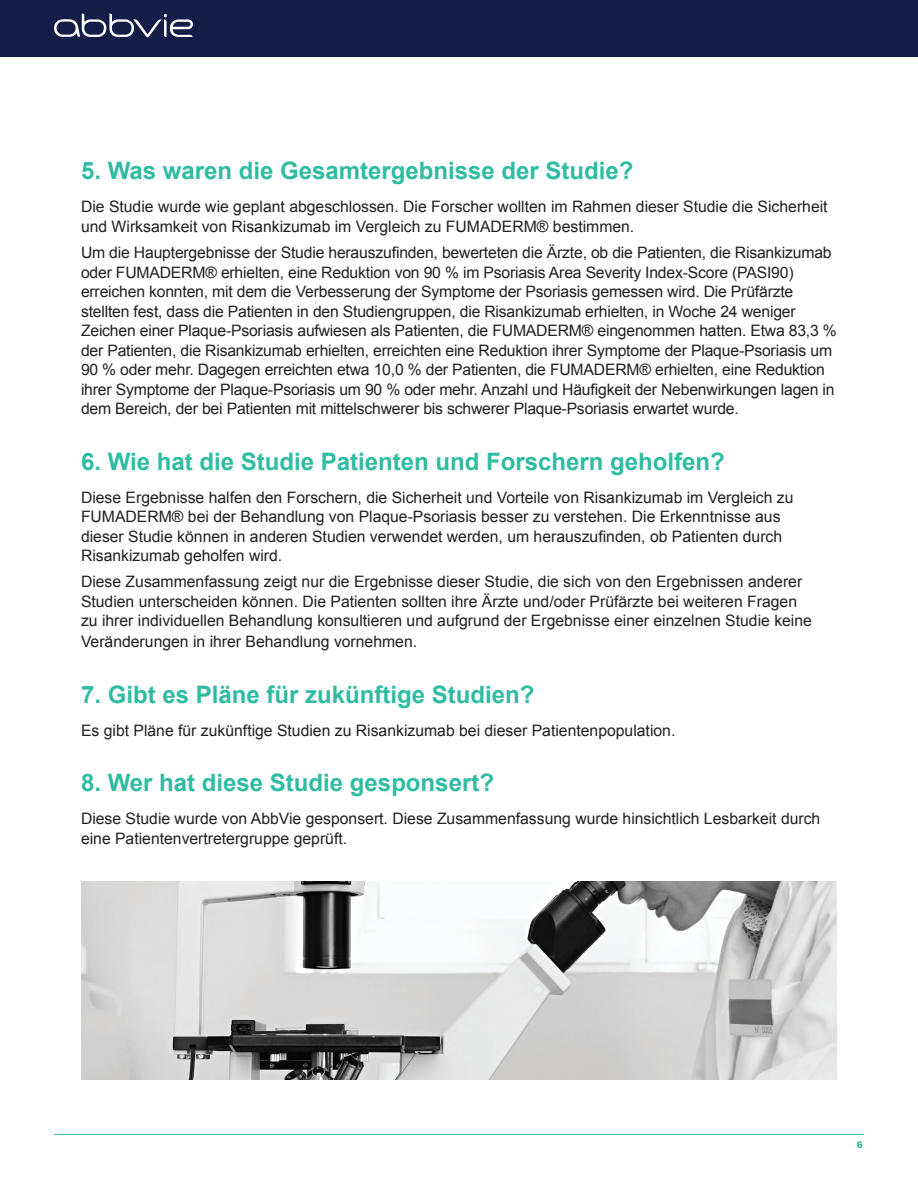
<style>
.page{position:relative;width:918px;height:1188px;background:#fff}
.page>*{position:absolute;margin:0;border:0;box-sizing:border-box;transform-origin:0 0}
.t1{font:700 24px "Arial";color:#2ebca2}
.t2{font:15.75px/19.5px "Arial";color:#231f20}
.t3{font:900 9px "Arial";color:#33bda3}
</style>
<div class="page">
<div style="left:0;top:0;width:918px;height:56px;background:#141c48"></div>
<svg style="left:54px;top:13px;width:139px;height:24px"></svg>
<hr style="left:54px;top:1134px;width:810px;height:1px;background:#2ebca2">
<img style="left:81px;top:882px;width:756px;height:198px">
<h1 class="t1" style="left:81px;top:155px;width:554px">5. Was waren die Gesamtergebnisse der Studie?</h1>
<p class="t2" style="left:81px;top:197px;width:748px">Die Studie wurde wie geplant abgeschlossen. Die Forscher wollten im Rahmen dieser Studie die Sicherheit und Wirksamkeit von Risankizumab im Vergleich zu FUMADERM® bestimmen.</p>
<p class="t2" style="left:81px;top:243px;width:757px">Um die Hauptergebnisse der Studie herauszufinden, bewerteten die Ärzte, ob die Patienten, die Risankizumab oder FUMADERM® erhielten, eine Reduktion von 90 % im Psoriasis Area Severity Index-Score (PASI90) erreichen konnten, mit dem die Verbesserung der Symptome der Psoriasis gemessen wird. Die Prüfärzte stellten fest, dass die Patienten in den Studiengruppen, die Risankizumab erhielten, in Woche 24 weniger Zeichen einer Plaque-Psoriasis aufwiesen als Patienten, die FUMADERM® eingenommen hatten. Etwa 83,3 % der Patienten, die Risankizumab erhielten, erreichten eine Reduktion ihrer Symptome der Plaque-Psoriasis um 90 % oder mehr. Dagegen erreichten etwa 10,0 % der Patienten, die FUMADERM® erhielten, eine Reduktion ihrer Symptome der Plaque-Psoriasis um 90 % oder mehr. Anzahl und Häufigkeit der Nebenwirkungen lagen in dem Bereich, der bei Patienten mit mittelschwerer bis schwerer Plaque-Psoriasis erwartet wurde.</p>
<h1 class="t1" style="left:81px;top:445px;width:645px">6. Wie hat die Studie Patienten und Forschern geholfen?</h1>
<p class="t2" style="left:81px;top:488px;width:714px">Diese Ergebnisse halfen den Forschern, die Sicherheit und Vorteile von Risankizumab im Vergleich zu FUMADERM® bei der Behandlung von Plaque-Psoriasis besser zu verstehen. Die Erkenntnisse aus dieser Studie können in anderen Studien verwendet werden, um herauszufinden, ob Patienten durch Risankizumab geholfen wird.</p>
<p class="t2" style="left:81px;top:572px;width:732px">Diese Zusammenfassung zeigt nur die Ergebnisse dieser Studie, die sich von den Ergebnissen anderer<br>Studien unterscheiden können. Die Patienten sollten ihre Ärzte und/oder Prüfärzte bei weiteren Fragen zu ihrer individuellen Behandlung konsultieren und aufgrund der Ergebnisse einer einzelnen Studie keine</p>
<p class="t2" style="left:81px;top:632px;width:338px">Veränderungen in ihrer Behandlung vornehmen.</p>
<h1 class="t1" style="left:81px;top:679px;width:455px">7. Gibt es Pläne für zukünftige Studien?</h1>
<p class="t2" style="left:81px;top:721px;width:596px">Es gibt Pläne für zukünftige Studien zu Risankizumab bei dieser Patientenpopulation.</p>
<h1 class="t1" style="left:81px;top:767px;width:415px">8. Wer hat diese Studie gesponsert?</h1>
<p class="t2" style="left:81px;top:809px;width:741px">Diese Studie wurde von AbbVie gesponsert. Diese Zusammenfassung wurde hinsichtlich Lesbarkeit durch eine Patientenvertretergruppe geprüft.</p>
<p class="t3" style="left:857px;top:1139px;width:8px">6</p>
</div>
